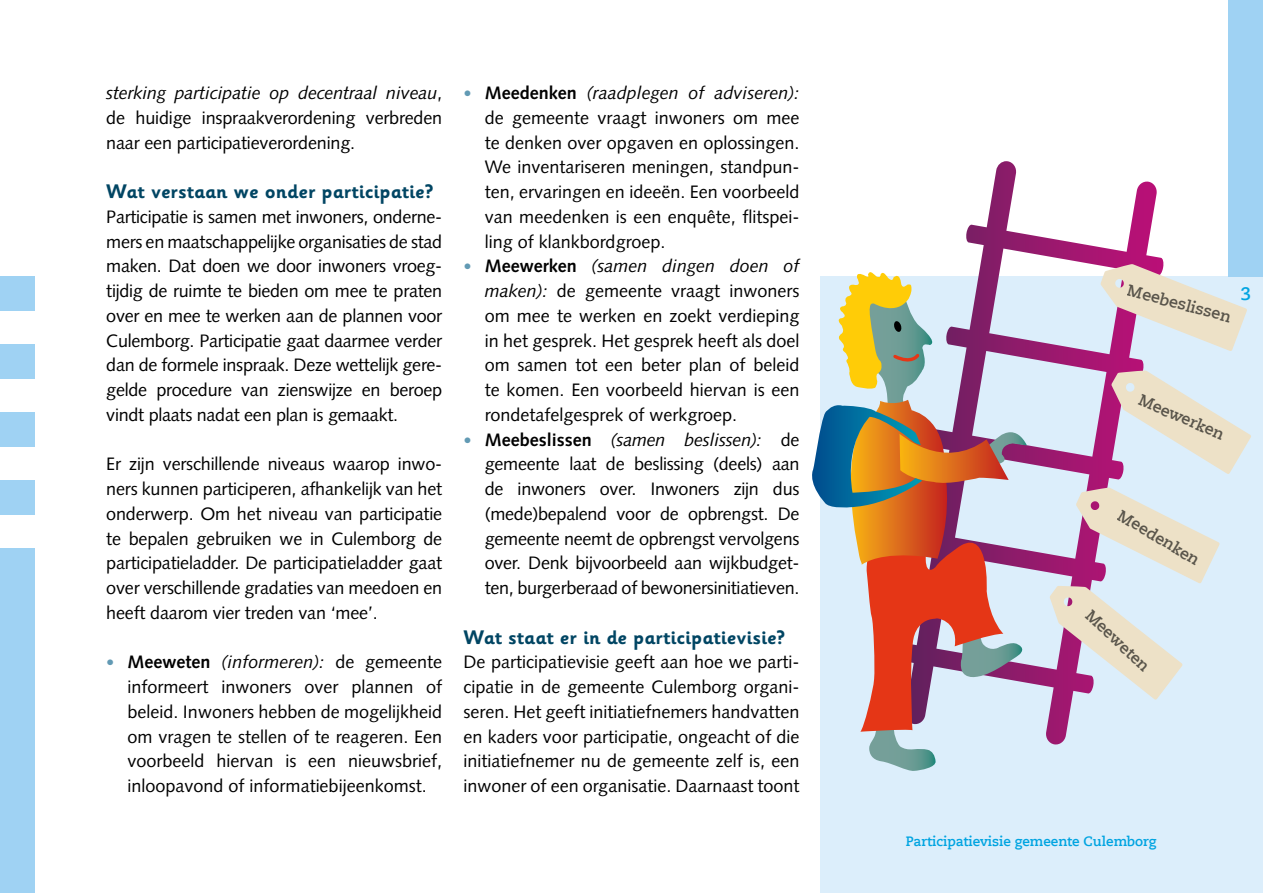
<style>
.page{position:relative;width:1263px;height:893px;background:#fff}
.page>*{position:absolute;margin:0;border:0;box-sizing:border-box;transform-origin:0 0}
.t1{font:700 19.5px "Sassoon Infant Std";color:#004563}
.t2{font:18px/24.8px "Syntax LT Std";letter-spacing:-.01em;color:#000;text-align:justify}
.t3{font:700 18px "Caecilia LT Pro 75";color:#00a4e1}
.t4{font:700 16.05px "Caecilia LT Pro 75";color:#000}
.t5{font:700 13.5px "Caecilia LT Pro 75";color:#00a4e1}
.s1{font-style:italic}
.s2{font-size:16.5px;color:#629ab4}
.s3{font-weight:700}
</style>
<div class="page">
<div style="left:821px;top:276px;width:442px;height:617px;background:#dceefb"></div>
<svg style="left:966px;top:161px;width:197px;height:584px"></svg>
<svg style="left:1098px;top:261px;width:151px;height:93px"></svg>
<svg style="left:1048px;top:362px;width:203px;height:341px"></svg>
<svg style="left:812px;top:269px;width:215px;height:502px"></svg>
<div style="left:1229px;top:0;width:34px;height:276px;background:#9fd2f3"></div>
<div style="left:0;top:276px;width:34px;height:34px;background:#9fd2f3"></div>
<div style="left:0;top:344px;width:34px;height:34px;background:#9fd2f3"></div>
<div style="left:0;top:412px;width:34px;height:34px;background:#9fd2f3"></div>
<div style="left:0;top:480px;width:34px;height:34px;background:#9fd2f3"></div>
<div style="left:0;top:549px;width:34px;height:344px;background:#9fd2f3"></div>
<p class="t2" style="left:106px;top:80px;width:337px"><span class="s1">sterking participatie op decentraal niveau</span>, de huidige inspraakverordening verbreden naar een participatieverordening.</p>
<p class="t1" style="left:106px;top:179px;width:328px">Wat verstaan we onder participatie?</p>
<p class="t2" style="left:106px;top:204px;width:337px">Participatie is samen met inwoners, onderne&shy;mers en maatschappelijke organisaties de stad maken. Dat doen we door inwoners vroeg&shy;tijdig de ruimte te bieden om mee te praten over en mee te werken aan de plannen voor Culemborg. Participatie gaat daarmee verder dan de formele inspraak. Deze wettelijk gere&shy;gelde procedure van zienswijze en beroep vindt plaats nadat een plan is gemaakt.</p>
<p class="t2" style="left:106px;top:452px;width:337px">Er zijn verschillende niveaus waarop inwo&shy;ners kunnen participeren, afhankelijk van het onderwerp. Om het niveau van participatie te bepalen gebruiken we in Culemborg de participatieladder. De participatieladder gaat over verschillende gradaties van meedoen en heeft daarom vier treden van ‘mee’.</p>
<p class="t2" style="left:128px;top:650px;width:316px;text-indent:-21px"><span class="s2">•</span> <span class="s3">Meeweten</span> <span class="s1">(informeren):</span> de gemeente informeert inwoners over plannen of beleid. Inwoners hebben de mogelijkheid om vragen te stellen of te reageren. Een voorbeeld hiervan is een nieuwsbrief, inloopavond of informatiebijeenkomst.</p>
<p class="t2" style="left:485px;top:80px;width:316px;text-indent:-21px"><span class="s2">•</span> <span class="s3">Meedenken</span> <span class="s1">(raadplegen of adviseren): </span>de gemeente vraagt inwoners om mee te denken over opgaven en oplossingen.<br>We inventariseren meningen, standpun&shy;ten, ervaringen en ideeën. Een voorbeeld van meedenken is een enquête, flitspei&shy;ling of klankbordgroep.</p>
<p class="t2" style="left:485px;top:254px;width:316px;text-indent:-21px"><span class="s2">•</span> <span class="s3">Meewerken</span> <span class="s1">(samen dingen doen of maken):</span> de gemeente vraagt inwoners om mee te werken en zoekt verdieping in het gesprek. Het gesprek heeft als doel om samen tot een beter plan of beleid te komen. Een voorbeeld hiervan is een rondetafelgesprek of werkgroep.</p>
<p class="t2" style="left:485px;top:427px;width:316px;text-indent:-21px"><span class="s2">•</span> <span class="s3">Meebeslissen</span> <span class="s1">(samen beslissen):</span> de gemeente laat de beslissing (deels) aan de inwoners over. Inwoners zijn dus (mede)bepalend voor de opbrengst. De gemeente neemt de opbrengst vervolgens over. Denk bijvoorbeeld aan wijkbudget&shy;ten, burgerberaad of bewonersinitiatieven.</p>
<p class="t1" style="left:463px;top:625px;width:323px">Wat staat er in de participatievisie?</p>
<p class="t2" style="left:463px;top:650px;width:337px">De participatievisie geeft aan hoe we parti&shy;cipatie in de gemeente Culemborg organi&shy;seren. Het geeft initiatiefnemers handvatten en kaders voor participatie, ongeacht of die initiatiefnemer nu de gemeente zelf is, een inwoner of een organisatie. Daarnaast toont</p>
<p class="t4" style="left:1131px;top:279px;width:108px;rotate:15deg">Meebeslissen</p>
<p class="t3" style="left:1240px;top:282px;width:12px">3</p>
<p class="t4" style="left:1144px;top:389px;width:93px;rotate:23deg">Meewerken</p>
<p class="t4" style="left:1125px;top:504px;width:93px;rotate:31deg">Meedenken</p>
<p class="t4" style="left:1096px;top:605px;width:82px;rotate:43deg">Meeweten</p>
<p class="t5" style="left:906px;top:832px;width:252px">Participatievisie gemeente Culemborg</p>
</div>
